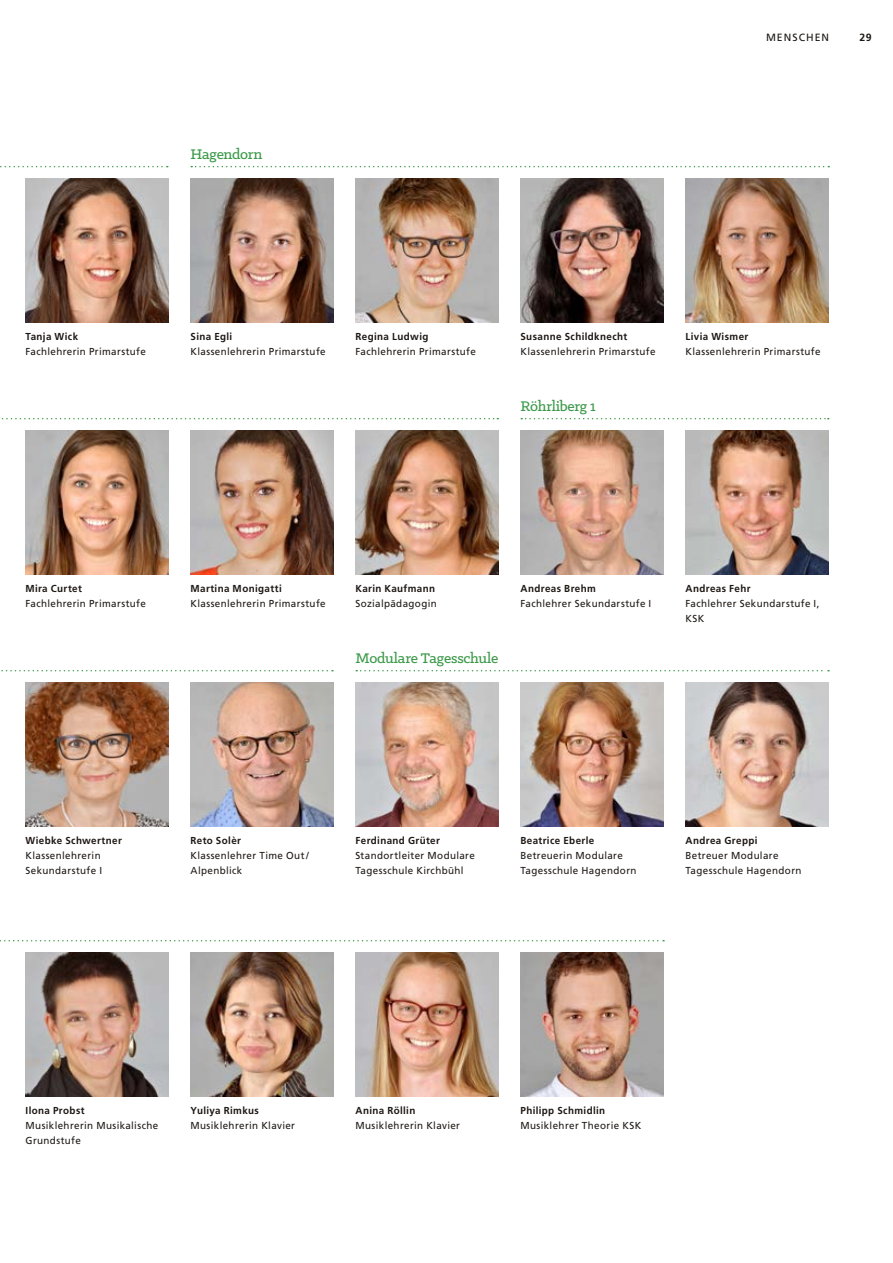
<style>
.page{position:relative;width:893px;height:1263px;background:#fff}
.page>*{position:absolute;margin:0;border:0;box-sizing:border-box;transform-origin:0 0}
.t1{font:500 15.75px "Klinic Slab";letter-spacing:-.02em;color:#3c994a}
.t2{font:10.5px "Frutiger LT Std";color:#1e1814}
.t3{font:700 10.5px "Frutiger LT Std";color:#1e1814}
.t4{font:10.2px/15px "Frutiger LT Std";letter-spacing:.04em;color:#1e1814}
.t5{font:700 10.2px "Frutiger LT Std";letter-spacing:.04em;color:#1e1814}
</style>
<div class="page">
<svg style="left:0;top:166px;width:168px;height:1px"></svg>
<svg style="left:1px;top:418px;width:497px;height:1px"></svg>
<svg style="left:1px;top:670px;width:332px;height:1px"></svg>
<svg style="left:0;top:940px;width:664px;height:1px"></svg>
<img style="left:26px;top:178px;width:142px;height:144px">
<img style="left:190px;top:178px;width:143px;height:144px">
<img style="left:355px;top:178px;width:143px;height:144px">
<img style="left:520px;top:178px;width:143px;height:144px">
<img style="left:685px;top:178px;width:143px;height:144px">
<svg style="left:191px;top:166px;width:638px;height:1px"></svg>
<img style="left:26px;top:430px;width:142px;height:144px">
<img style="left:190px;top:430px;width:143px;height:144px">
<img style="left:355px;top:430px;width:143px;height:144px">
<img style="left:520px;top:430px;width:143px;height:144px">
<img style="left:685px;top:430px;width:143px;height:144px">
<svg style="left:521px;top:418px;width:308px;height:1px"></svg>
<img style="left:26px;top:682px;width:142px;height:144px">
<img style="left:190px;top:682px;width:143px;height:144px">
<img style="left:355px;top:682px;width:143px;height:144px">
<img style="left:520px;top:682px;width:143px;height:144px">
<img style="left:685px;top:682px;width:143px;height:144px">
<svg style="left:356px;top:670px;width:473px;height:1px"></svg>
<img style="left:26px;top:952px;width:142px;height:144px">
<img style="left:190px;top:952px;width:143px;height:144px">
<img style="left:355px;top:952px;width:143px;height:144px">
<img style="left:520px;top:952px;width:143px;height:144px">
<h1 class="t1" style="left:190px;top:144px;width:73px">Hagendorn</h1>
<p class="t2" style="left:766px;top:32px;width:26px">Mensch</p>
<p class="t2" style="left:815px;top:32px;width:14px">en</p>
<p class="t3" style="left:859px;top:32px;width:14px">29</p>
<p class="t5" style="left:26px;top:330px;width:54px">Tanja Wick</p>
<p class="t4" style="left:26px;top:344px;width:122px">Fachlehrerin Primarstufe</p>
<p class="t5" style="left:190px;top:330px;width:43px">Sina Egli</p>
<p class="t4" style="left:190px;top:344px;width:137px">Klassenlehrerin Primarstufe</p>
<p class="t5" style="left:355px;top:330px;width:74px">Regina Ludwig</p>
<p class="t4" style="left:355px;top:344px;width:122px">Fachlehrerin Primarstufe</p>
<p class="t5" style="left:520px;top:330px;width:108px">Susanne Schildknecht</p>
<p class="t4" style="left:520px;top:344px;width:137px">Klassenlehrerin Primarstufe</p>
<h1 class="t1" style="left:520px;top:396px;width:77px">Röhrliberg 1</h1>
<p class="t5" style="left:685px;top:330px;width:64px">Livia Wismer</p>
<p class="t4" style="left:685px;top:344px;width:137px">Klassenlehrerin Primarstufe</p>
<p class="t5" style="left:26px;top:582px;width:58px">Mira Curtet</p>
<p class="t4" style="left:26px;top:596px;width:122px">Fachlehrerin Primarstufe</p>
<p class="t5" style="left:190px;top:582px;width:93px">Martina Monigatti</p>
<p class="t4" style="left:190px;top:596px;width:137px">Klassenlehrerin Primarstufe</p>
<p class="t5" style="left:355px;top:582px;width:81px">Karin Kaufmann</p>
<p class="t4" style="left:355px;top:596px;width:83px">Sozialpädagogin</p>
<h1 class="t1" style="left:355px;top:648px;width:144px">Modulare Tagesschule</h1>
<p class="t5" style="left:520px;top:582px;width:77px">Andreas Brehm</p>
<p class="t4" style="left:520px;top:596px;width:132px">Fachlehrer Sekundarstufe I</p>
<p class="t5" style="left:685px;top:582px;width:67px">Andreas Fehr</p>
<p class="t4" style="left:685px;top:596px;width:136px">Fachlehrer Sekundarstufe I,<br>KSK</p>
<p class="t5" style="left:26px;top:834px;width:98px">Wiebke Schwertner</p>
<p class="t4" style="left:26px;top:848px;width:78px">Klassenlehrerin<br>Sekundarstufe I</p>
<p class="t5" style="left:190px;top:834px;width:52px">Reto Solèr</p>
<p class="t4" style="left:190px;top:848px;width:120px">Klassenlehrer Time Out/<br>Alpenblick</p>
<p class="t5" style="left:355px;top:834px;width:86px">Ferdinand Grüter</p>
<p class="t4" style="left:355px;top:848px;width:121px">Standortleiter Modulare<br>Tagesschule Kirchbühl</p>
<p class="t5" style="left:520px;top:834px;width:75px">Beatrice Eberle</p>
<p class="t4" style="left:520px;top:848px;width:118px">Betreuerin Modulare<br>Tagesschule Hagendorn</p>
<p class="t5" style="left:685px;top:834px;width:74px">Andrea Greppi</p>
<p class="t4" style="left:685px;top:848px;width:118px">Betreuer Modulare<br>Tagesschule Hagendorn</p>
<p class="t5" style="left:26px;top:1104px;width:61px">Ilona Probst</p>
<p class="t4" style="left:26px;top:1118px;width:134px">Musiklehrerin Musikalische<br>Grundstufe</p>
<p class="t5" style="left:190px;top:1104px;width:70px">Yuliya Rimkus</p>
<p class="t4" style="left:190px;top:1118px;width:106px">Musiklehrerin Klavier</p>
<p class="t5" style="left:355px;top:1104px;width:61px">Anina Röllin</p>
<p class="t4" style="left:355px;top:1118px;width:106px">Musiklehrerin Klavier</p>
<p class="t5" style="left:520px;top:1104px;width:86px">Philipp Schmidlin</p>
<p class="t4" style="left:520px;top:1118px;width:121px">Musiklehrer Theorie KSK</p>
</div>
